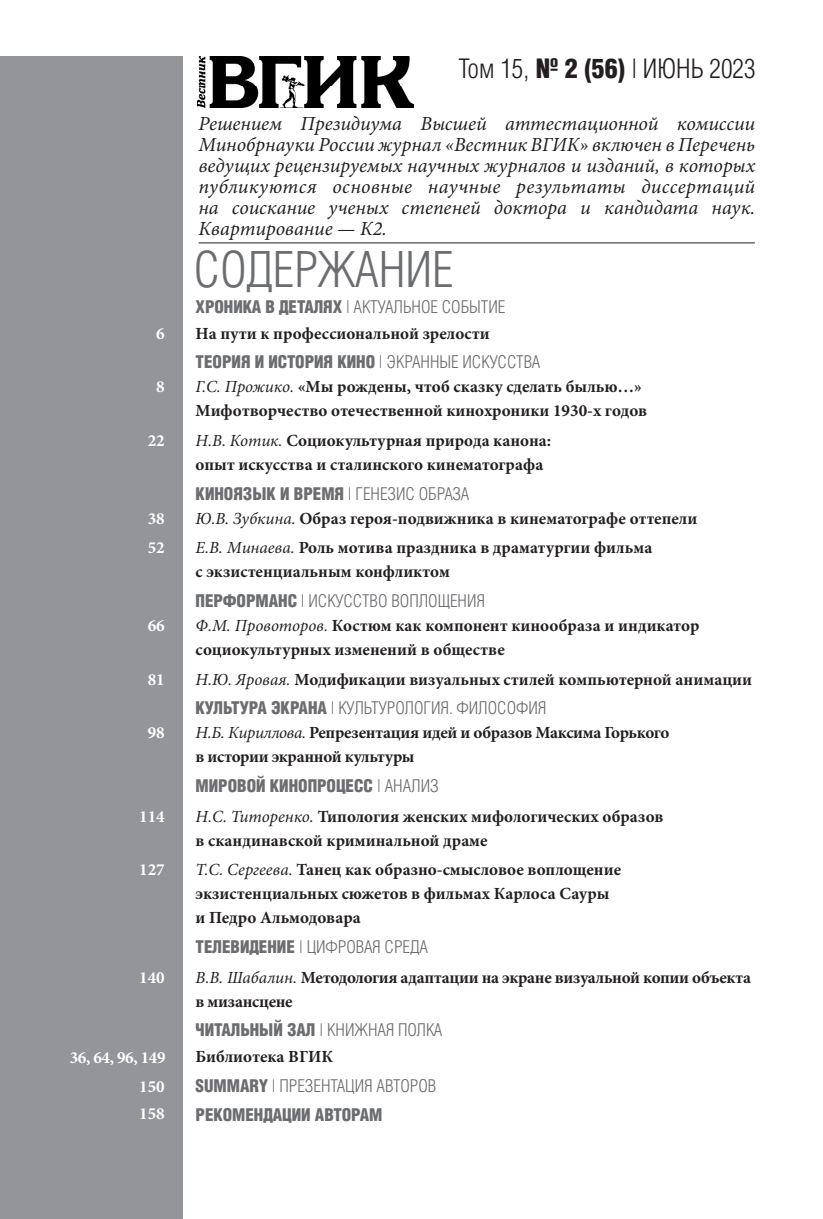
<style>
.page{position:relative;width:823px;height:1219px;background:#fff}
.page>*{position:absolute;margin:0;border:0;box-sizing:border-box;transform-origin:0 0}
.t1{font:48px "AG Letterica Cond L";color:#6c6d70}
.t2{font:26px "AG Letterica Cond L";color:#231f20}
.t3{font:italic 20px/21px "Minion Pro";color:#231f20;text-align:justify}
.t4{font:700 17px/24px "Minion Pro";color:#231f20}
.t5{font:17px "AG Letterica Cond L";color:#6c6d70}
.t6{font:700 17px/24px "Minion Pro";letter-spacing:-.02em;color:#231f20}
.t7{font:700 17px "AG Letterica Cond L";color:#6c6d70}
.t8{font:700 17px "Minion Pro";color:#fff}
.s1{font-weight:700}
.s2{font-weight:400}
.s3{font-weight:400;font-style:italic}
</style>
<div class="page">
<div style="left:0;top:57px;width:183px;height:1162px;background:#939598"></div>
<hr style="left:198px;top:242px;width:556px;height:1px;background:#231f20">
<img style="left:198px;top:57px;width:215px;height:50px">
<h2 class="t2" style="left:458px;top:53px;width:298px">Том 15, <span class="s1">№ 2 (56)</span> | ИЮНЬ 2023</h2>
<p class="t3" style="left:198px;top:113px;width:558px">Решением Президиума Высшей аттестационной комиссии Минобрнауки России журнал «Вестник ВГИК» включен в Перечень ведущих рецензируемых научных журналов и изданий, в которых публикуются основные научные результаты диссертаций на соискание ученых степеней доктора и кандидата наук.<br>Квартирование — К2.</p>
<h1 class="t1" style="left:193px;top:241px;width:261px">СОДЕРЖАНИЕ</h1>
<p class="t5" style="left:195px;top:297px;width:311px"><span class="s1">ХРОНИКА В ДЕТАЛЯХ</span> | АКТУАЛЬНОЕ СОБЫТИЕ</p>
<p class="t8" style="left:156px;top:321px;width:10px">6</p>
<p class="t4" style="left:195px;top:321px;width:295px">На пути к профессиональной зрелости</p>
<p class="t7" style="left:195px;top:352px;width:346px">ТЕОРИЯ И ИСТОРИЯ КИНО <span class="s2">| ЭКРАННЫЕ ИСКУССТВА</span></p>
<p class="t8" style="left:156px;top:375px;width:10px">8</p>
<p class="t4" style="left:195px;top:375px;width:452px"><span class="s3">Г.С. Прожико.</span> «Мы рождены, чтоб сказку сделать былью…»<br>Мифотворчество отечественной кинохроники 1930-х годов</p>
<p class="t8" style="left:148px;top:428px;width:18px">22</p>
<p class="t4" style="left:195px;top:428px;width:357px"><span class="s3">Н.В. Котик.</span> Социокультурная природа канона: опыт искусства и сталинского кинематографа</p>
<p class="t7" style="left:195px;top:483px;width:275px">КИНОЯЗЫК И ВРЕМЯ <span class="s2">| ГЕНЕЗИС ОБРАЗА</span></p>
<p class="t8" style="left:148px;top:506px;width:18px">38</p>
<p class="t4" style="left:195px;top:506px;width:503px"><span class="s3">Ю.В. Зубкина.</span> Образ героя-подвижника в кинематографе оттепели</p>
<p class="t8" style="left:148px;top:536px;width:18px">52</p>
<p class="t4" style="left:195px;top:536px;width:458px"><span class="s3">Е.В. Минаева.</span> Роль мотива праздника в драматургии фильма с экзистенциальным конфликтом</p>
<p class="t5" style="left:195px;top:591px;width:291px"><span class="s1">ПЕРФОРМАНС</span> | ИСКУССТВО ВОПЛОЩЕНИЯ</p>
<p class="t8" style="left:148px;top:613px;width:18px">66</p>
<p class="t4" style="left:195px;top:613px;width:505px"><span class="s3">Ф.М. Провоторов.</span> Костюм как компонент кинообраза и индикатор социокультурных изменений в обществе</p>
<p class="t8" style="left:148px;top:667px;width:18px">81</p>
<p class="t4" style="left:195px;top:667px;width:558px"><span class="s3">Н.Ю. Яровая.</span> Модификации визуальных стилей компьютерной анимации</p>
<p class="t5" style="left:195px;top:698px;width:352px"><span class="s1">КУЛЬТУРА ЭКРАНА</span> | КУЛЬТУРОЛОГИЯ. ФИЛОСОФИЯ</p>
<p class="t8" style="left:148px;top:721px;width:18px">98</p>
<p class="t6" style="left:195px;top:721px;width:475px"><span class="s3">Н.Б. Кириллова.</span> Репрезентация идей и образов Максима Горького в истории экранной культуры</p>
<p class="t7" style="left:195px;top:775px;width:244px">МИРОВОЙ КИНОПРОЦЕСС <span class="s2">| АНАЛИЗ</span></p>
<p class="t8" style="left:139px;top:804px;width:27px">114</p>
<p class="t4" style="left:195px;top:804px;width:469px"><span class="s3">Н.С. Титоренко.</span> Типология женских мифологических образов в скандинавской криминальной драме</p>
<p class="t8" style="left:139px;top:858px;width:27px">127</p>
<p class="t4" style="left:195px;top:858px;width:427px"><span class="s3">Т.С. Сергеева.</span> Танец как образно-смысловое воплощение экзистенциальных сюжетов в фильмах Карлоса Сауры и Педро Альмодовара</p>
<p class="t5" style="left:195px;top:937px;width:234px"><span class="s1">ТЕЛЕВИДЕНИЕ</span> | ЦИФРОВАЯ СРЕДА</p>
<p class="t8" style="left:139px;top:965px;width:27px">140</p>
<p class="t6" style="left:195px;top:965px;width:556px"><span class="s3">В.В. Шабалин.</span> Методология адаптации на экране визуальной копии объекта в мизансцене</p>
<p class="t5" style="left:195px;top:1020px;width:248px"><span class="s1">ЧИТАЛЬНЫЙ ЗАЛ</span> | КНИЖНАЯ ПОЛКА</p>
<p class="t4" style="left:195px;top:1044px;width:139px">Библиотека ВГИК</p>
<p class="t8" style="left:139px;top:1074px;width:27px">150</p>
<p class="t5" style="left:195px;top:1076px;width:242px"><span class="s1">SUMMARY</span> | ПРЕЗЕНТАЦИЯ АВТОРОВ</p>
<p class="t8" style="left:139px;top:1102px;width:27px">158</p>
<p class="t7" style="left:195px;top:1105px;width:20px">Рекомендации</p>
<p class="t7" style="left:315px;top:1105px;width:11px">авторам</p>
<p class="t8" style="left:70px;top:1046px;width:97px">36, 64, 96, 149</p>
</div>
